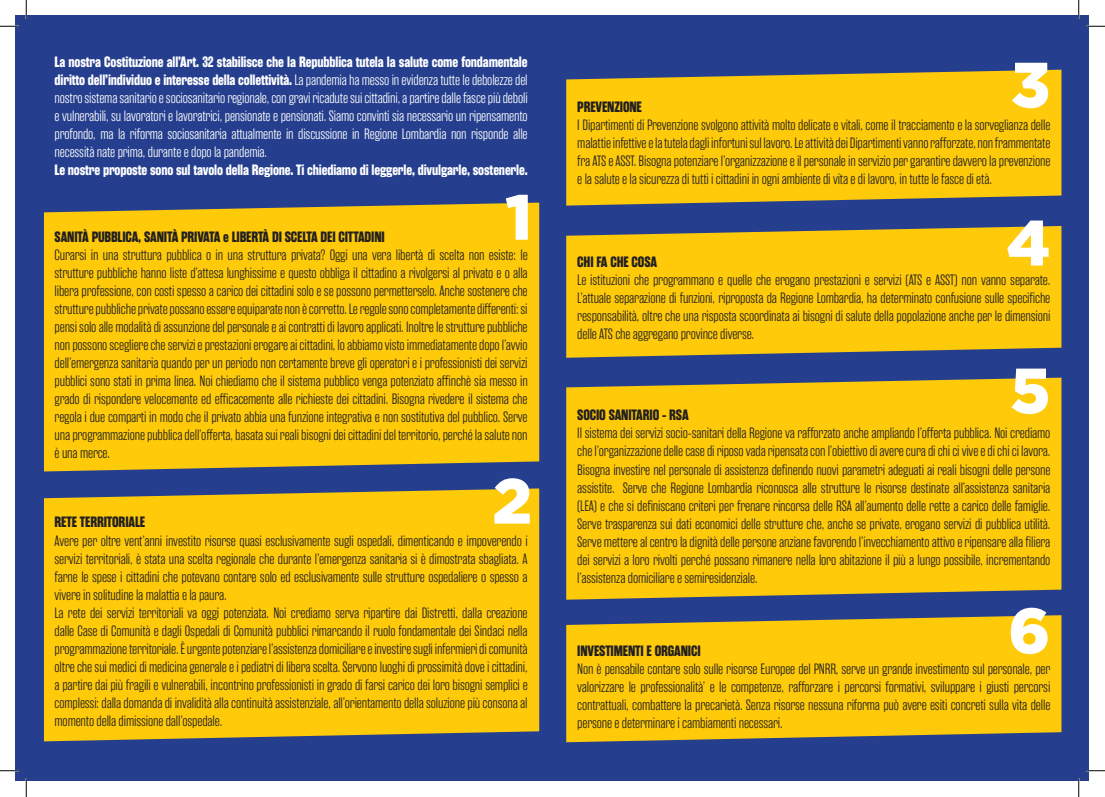
<style>
.page{position:relative;width:1105px;height:797px;background:#fff}
.page>*{position:absolute;margin:0;border:0;box-sizing:border-box;transform-origin:0 0}
.t1{font:900 63.75px "Gotham";color:#fff}
.t2{font:300 15px/18px "Rama Gothic E";letter-spacing:-.01em;color:#231f20;text-align:justify}
.t3{font:300 15px/18px "Rama Gothic E";letter-spacing:-.01em;color:#fff;text-align:justify}
.t4{font:700 15px "Rama Gothic E";letter-spacing:-.01em;color:#231f20}
.t5{font:700 15px "Rama Gothic E";letter-spacing:-.01em;color:#fff}
.s1{font-weight:700}
</style>
<div class="page">
<div style="left:16px;top:16px;width:1073px;height:765px;background:#253f8e"></div>
<div style="left:44px;top:203px;width:495px;height:268px;background:#feca0a"></div>
<svg style="left:566px;top:70px;width:495px;height:135px;background:#efc012"></svg>
<div style="left:44px;top:488px;width:495px;height:253px;background:#feca0a"></div>
<svg style="left:566px;top:226px;width:495px;height:132px;background:#edbf14"></svg>
<svg style="left:566px;top:615px;width:495px;height:127px;background:#ebbe15"></svg>
<div style="left:566px;top:377px;width:495px;height:222px;background:#feca0a"></div>
<svg style="left:0;top:25px;width:19px;height:2px"></svg>
<svg style="left:1086px;top:25px;width:19px;height:2px"></svg>
<svg style="left:0;top:770px;width:19px;height:1px"></svg>
<svg style="left:1086px;top:770px;width:19px;height:1px"></svg>
<svg style="left:25px;top:0;width:2px;height:19px"></svg>
<svg style="left:25px;top:778px;width:2px;height:19px"></svg>
<svg style="left:1078px;top:0;width:1px;height:19px"></svg>
<svg style="left:1078px;top:778px;width:1px;height:19px"></svg>
<p class="t3" style="left:55px;top:53px;width:475px"><span class="s1">La nostra Costituzione all’Art. 32 stabilisce che la Repubblica tutela la salute come fondamentale diritto dell’individuo e interesse della collettività.</span> La pandemia ha messo in evidenza tutte le debolezze del nostro sistema sanitario e sociosanitario regionale, con gravi ricadute sui cittadini, a partire dalle fasce più deboli e vulnerabili, su lavoratori e lavoratrici, pensionate e pensionati. Siamo convinti sia necessario un ripensamento profondo, ma la riforma sociosanitaria attualmente in discussione in Regione Lombardia non risponde alle necessità nate prima, durante e dopo la pandemia.</p>
<p class="t5" style="left:55px;top:161px;width:475px">Le nostre proposte sono sul tavolo della Regione. Ti chiediamo di leggerle, divulgarle, sostenerle.</p>
<h1 class="t1" style="left:505px;top:180px;width:28px">1</h1>
<p class="t4" style="left:55px;top:228px;width:332px">SANITÀ PUBBLICA, SANITÀ PRIVATA e LIBERTÀ DI SCELTA DEI CITTADINI</p>
<p class="t2" style="left:55px;top:246px;width:475px">Curarsi in una struttura pubblica o in una struttura privata? Oggi una vera libertà di scelta non esiste: le strutture pubbliche hanno liste d’attesa lunghissime e questo obbliga il cittadino a rivolgersi al privato e o alla libera professione, con costi spesso a carico dei cittadini solo e se possono permetterselo. Anche sostenere che strutture pubbliche private possano essere equiparate non è corretto. Le regole sono completamente differenti: si pensi solo alle modalità di assunzione del personale e ai contratti di lavoro applicati. Inoltre le strutture pubbliche non possono scegliere che servizi e prestazioni erogare ai cittadini, lo abbiamo visto immediatamente dopo l’avvio dell’emergenza sanitaria quando per un periodo non certamente breve gli operatori e i professionisti dei servizi pubblici sono stati in prima linea. Noi chiediamo che il sistema pubblico venga potenziato affinchè sia messo in grado di rispondere velocemente ed efficacemente alle richieste dei cittadini. Bisogna rivedere il sistema che regola i due comparti in modo che il privato abbia una funzione integrativa e non sostitutiva del pubblico. Serve una programmazione pubblica dell’offerta, basata sui reali bisogni dei cittadini del territorio, perché la salute non è una merce.</p>
<h1 class="t1" style="left:492px;top:464px;width:41px">2</h1>
<p class="t4" style="left:55px;top:514px;width:92px">RETE TERRITORIALE</p>
<p class="t2" style="left:55px;top:531px;width:475px;text-align:left">Avere per oltre vent’anni investito risorse quasi esclusivamente sugli ospedali, dimenticando e impoverendo i servizi territoriali, è stata una scelta regionale che durante l’emergenza sanitaria si è dimostrata sbagliata. A farne le spese i cittadini che potevano contare solo ed esclusivamente sulle strutture ospedaliere o spesso a vivere in solitudine la malattia e la paura.<br>La rete dei servizi territoriali va oggi potenziata. Noi crediamo serva ripartire dai Distretti, dalla creazione dalle Case di Comunità e dagli Ospedali di Comunità pubblici rimarcando il ruolo fondamentale dei Sindaci nella programmazione territoriale. È urgente potenziare l’assistenza domiciliare e investire sugli infermieri di comunità oltre che sui medici di medicina generale e i pediatri di libera scelta. Servono luoghi di prossimità dove i cittadini, a partire dai più fragili e vulnerabili, incontrino professionisti in grado di farsi carico dei loro bisogni semplici e complessi: dalla domanda di invalidità alla continuità assistenziale, all’orientamento della soluzione più consona al momento della dimissione dall’ospedale.</p>
<h1 class="t1" style="left:1011px;top:48px;width:41px">3</h1>
<p class="t4" style="left:577px;top:98px;width:66px">PREVENZIONE</p>
<p class="t2" style="left:577px;top:116px;width:475px">I Dipartimenti di Prevenzione svolgono attività molto delicate e vitali, come il tracciamento e la sorveglianza delle malattie infettive e la tutela dagli infortuni sul lavoro. Le attività dei Dipartimenti vanno rafforzate, non frammentate fra ATS e ASST. Bisogna potenziare l’organizzazione e il personale in servizio per garantire davvero la prevenzione e la salute e la sicurezza di tutti i cittadini in ogni ambiente di vita e di lavoro, in tutte le fasce di età.</p>
<h1 class="t1" style="left:1006px;top:206px;width:45px">4</h1>
<p class="t4" style="left:577px;top:253px;width:81px">CHI FA CHE COSA</p>
<p class="t2" style="left:577px;top:271px;width:475px">Le istituzioni che programmano e quelle che erogano prestazioni e servizi (ATS e ASST) non vanno separate.<br>L’attuale separazione di funzioni, riproposta da Regione Lombardia, ha determinato confusione sulle specifiche responsabilità, oltre che una risposta scoordinata ai bisogni di salute della popolazione anche per le dimensioni delle ATS che aggregano province diverse.</p>
<h1 class="t1" style="left:1010px;top:354px;width:42px">5</h1>
<p class="t4" style="left:577px;top:407px;width:113px">SOCIO SANITARIO - RSA</p>
<p class="t2" style="left:577px;top:424px;width:475px">Il sistema dei servizi socio-sanitari della Regione va rafforzato anche ampliando l’offerta pubblica. Noi crediamo che l’organizzazione delle case di riposo vada ripensata con l’obiettivo di avere cura di chi ci vive e di chi ci lavora.<br>Bisogna investire nel personale di assistenza definendo nuovi parametri adeguati ai reali bisogni delle persone assistite. Serve che Regione Lombardia riconosca alle strutture le risorse destinate all’assistenza sanitaria (LEA) e che si definiscano criteri per frenare rincorsa delle RSA all’aumento delle rette a carico delle famiglie.<br>Serve trasparenza sui dati economici delle strutture che, anche se private, erogano servizi di pubblica utilità.<br>Serve mettere al centro la dignità delle persone anziane favorendo l’invecchiamento attivo e ripensare alla filiera dei servizi a loro rivolti perché possano rimanere nella loro abitazione il più a lungo possibile, incrementando l’assistenza domiciliare e semiresidenziale.</p>
<h1 class="t1" style="left:1008px;top:594px;width:44px">6</h1>
<p class="t4" style="left:577px;top:642px;width:125px">INVESTIMENTI E ORGANICI</p>
<p class="t2" style="left:577px;top:659px;width:475px">Non è pensabile contare solo sulle risorse Europee del PNRR, serve un grande investimento sul personale, per valorizzare le professionalità’ e le competenze, rafforzare i percorsi formativi, sviluppare i giusti percorsi contrattuali, combattere la precarietà. Senza risorse nessuna riforma può avere esiti concreti sulla vita delle persone e determinare i cambiamenti necessari.</p>
</div>
